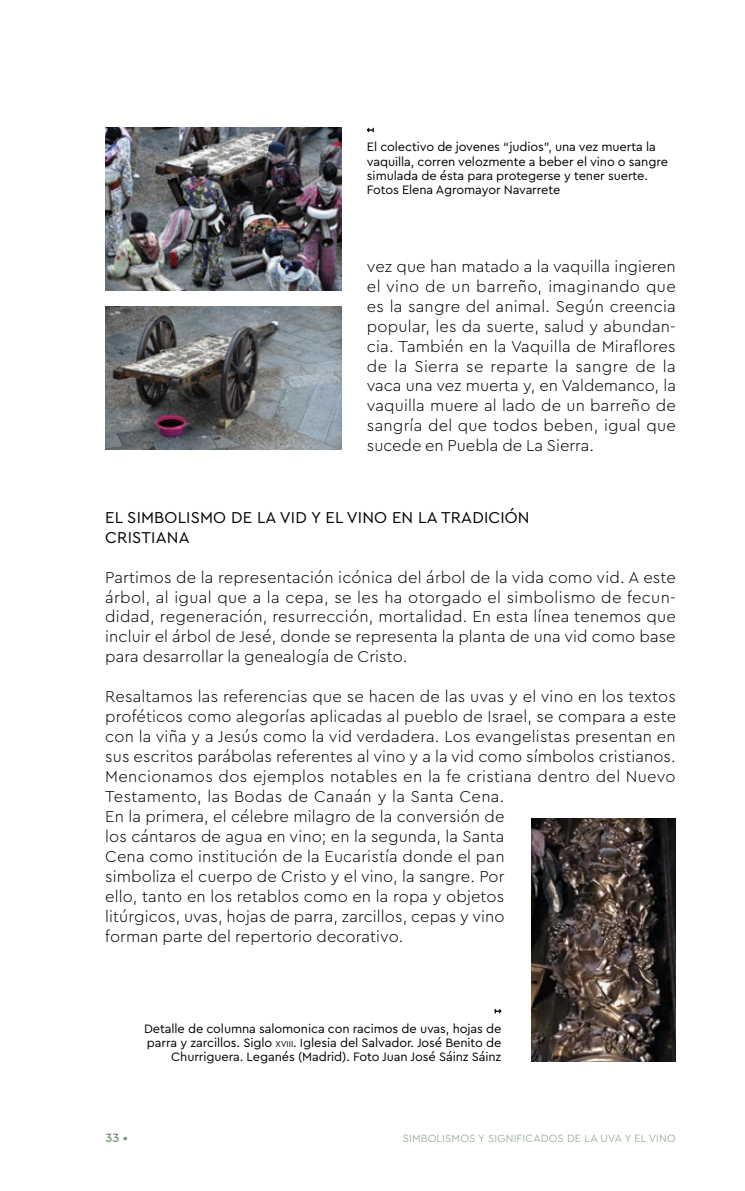
<style>
.page{position:relative;width:745px;height:1191px;background:#fff}
.page>*{position:absolute;margin:0;border:0;box-sizing:border-box;transform-origin:0 0}
.t1{font:300 16.5px/20px "Cera Pro";letter-spacing:.005em;color:#000;text-align:justify}
.t2{font:16.5px/20px "Cera Pro";letter-spacing:.01em;color:#000}
.t3{font:12.75px/14.2px "Cera Pro";letter-spacing:-.01em;color:#000;text-align:right}
.t4{font:500 12.75px "Cera Pro";color:#769a78}
.t5{font:300 10.95px "Cera Pro";letter-spacing:.02em;color:#769a78}
.s1{font-size:8.85px}
</style>
<div class="page">
<svg style="left:494px;top:1009px;width:7px;height:4px"></svg>
<img style="left:105px;top:128px;width:236px;height:162px">
<img style="left:105px;top:306px;width:236px;height:144px">
<svg style="left:367px;top:128px;width:6px;height:4px"></svg>
<img style="left:531px;top:818px;width:144px;height:243px">
<p class="t3" style="left:367px;top:139px;width:302px;text-align:left">El colectivo de jovenes “judios”, una vez muerta la vaquilla, corren velozmente a beber el vino o sangre simulada de ésta para protegerse y tener suerte.<br>Fotos Elena Agromayor Navarrete</p>
<p class="t1" style="left:367px;top:255px;width:310px">vez que han matado a la vaquilla ingieren el vino de un barreño, imaginando que es la sangre del animal. Según creencia popular, les da suerte, salud y abundan&shy;cia. También en la Vaquilla de Miraflores de la Sierra se reparte la sangre de la vaca una vez muerta y, en Valdemanco, la vaquilla muere al lado de un barreño de sangría del que todos beben, igual que sucede en Puebla de La Sierra.</p>
<p class="t2" style="left:105px;top:506px;width:425px">EL SIMBOLISMO DE LA VID Y EL VINO EN LA TRADICIÓN<br>CRISTIANA</p>
<p class="t1" style="left:105px;top:566px;width:572px">Partimos de la representación icónica del árbol de la vida como vid. A este árbol, al igual que a la cepa, se les ha otorgado el simbolismo de fecun&shy;didad, regeneración, resurrección, mortalidad. En esta línea tenemos que incluir el árbol de Jesé, donde se representa la planta de una vid como base para desarrollar la genealogía de Cristo.</p>
<p class="t1" style="left:105px;top:686px;width:572px;text-align:left">Resaltamos las referencias que se hacen de las uvas y el vino en los textos proféticos como alegorías aplicadas al pueblo de Israel, se compara a este con la viña y a Jesús como la vid verdadera. Los evangelistas presentan en sus escritos parábolas referentes al vino y a la vid como símbolos cristianos.<br>Mencionamos dos ejemplos notables en la fe cristiana dentro del Nuevo Testamento, las Bodas de Canaán y la Santa Cena.<br>En la primera, el célebre milagro de la conversión de<br>los cántaros de agua en vino; en la segunda, la Santa<br>Cena como institución de la Eucaristía donde el pan<br>simboliza el cuerpo de Cristo y el vino, la sangre. Por<br>ello, tanto en los retablos como en la ropa y objetos<br>litúrgicos, uvas, hojas de parra, zarcillos, cepas y vino<br>forman parte del repertorio decorativo.</p>
<p class="t3" style="left:144px;top:1020px;width:358px">Detalle de columna salomonica con racimos de uvas, hojas de parra y zarcillos. Siglo <span class="s1">xviii</span>. Iglesia del Salvador. José Benito de<br>Churriguera. Leganés (Madrid). Foto Juan José Sáinz Sáinz</p>
<p class="t4" style="left:105px;top:1129px;width:24px">33 •</p>
<p class="t5" style="left:402px;top:1130px;width:274px">SIMBOLISMOS Y SIGNIFICADOS DE LA UVA Y EL VINO</p>
</div>
